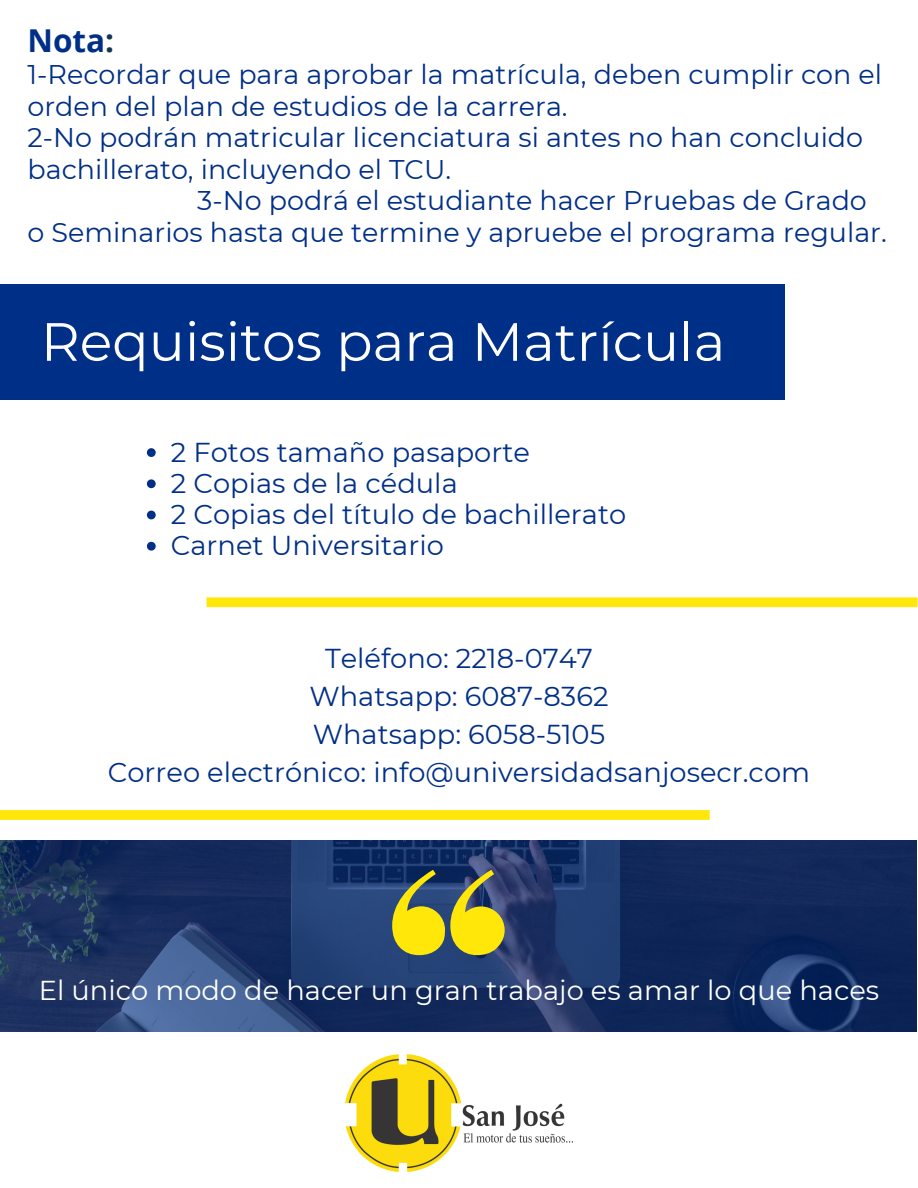
<style>
.page{position:relative;width:918px;height:1188px;background:#fff}
.page>*{position:absolute;margin:0;border:0;box-sizing:border-box;transform-origin:0 0}
.t1{font:53.85px "Montserrat";color:#fff}
.t2{font:700 31.5px "Open Sans";color:#002f87}
.t3{font:27.3px "Montserrat";color:#002f87}
.t4{font:27.3px "Montserrat";color:#fff}
.t5{font:27px/31.5px "Montserrat";color:#002f87}
.s1{color:#0f3750}
</style>
<div class="page">
<div style="left:0;top:284px;width:785px;height:116px;background:#002f87"></div>
<img style="left:346px;top:1055px;width:226px;height:117px">
<svg style="left:207px;top:597px;width:711px;height:10px;background:#ffe714"></svg>
<svg style="left:0;top:810px;width:710px;height:10px;background:#ffe70f"></svg>
<svg style="left:0;top:841px;width:917px;height:191px;background:#1b3364"></svg>
<svg style="left:392px;top:870px;width:113px;height:85px;background:#97973e"></svg>
<svg style="left:147px;top:448px;width:9px;height:9px"></svg>
<svg style="left:147px;top:479px;width:9px;height:9px"></svg>
<svg style="left:147px;top:511px;width:9px;height:8px"></svg>
<svg style="left:147px;top:542px;width:9px;height:9px"></svg>
<p class="t2" style="left:27px;top:19px;width:88px">Nota<span class="s1">:</span></p>
<p class="t5" style="left:27px;top:59px;width:856px">1-Recordar que para aprobar la matrícula, deben cumplir con el orden del plan de estudios de la carrera.</p>
<p class="t5" style="left:27px;top:122px;width:837px">2-No podrá n matricular licenciatura si antes no han concluido bachillerato, incluyendo el TCU.</p>
<p class="t5" style="left:27px;top:185px;width:861px;text-indent:170px">3-No podrá el estudiante hacer Pruebas de Grado o Seminarios hasta que termine y apruebe el programa regular.</p>
<p class="t1" style="left:41px;top:309px;width:686px">Requisitos para Matrícula</p>
<p class="t3" style="left:171px;top:435px;width:361px">2 Fotos tamaño pasaporte</p>
<p class="t3" style="left:171px;top:467px;width:288px">2 Copias de la cédula</p>
<p class="t3" style="left:171px;top:498px;width:457px">2 Copias del título de bachillerato</p>
<p class="t3" style="left:171px;top:529px;width:274px">Carnet Universitario</p>
<p class="t3" style="left:325px;top:642px;width:269px">Teléfono: 2218-0747</p>
<p class="t3" style="left:309px;top:680px;width:301px">Whatsapp: 6087-8362</p>
<p class="t3" style="left:313px;top:718px;width:294px">Whatsapp: 6058-5105</p>
<p class="t3" style="left:108px;top:756px;width:704px">Correo electrónico: info@universidadsanjosecr.com</p>
<p class="t4" style="left:39px;top:974px;width:842px">El único modo de hacer un gran trabajo es amar lo que haces</p>
</div>
